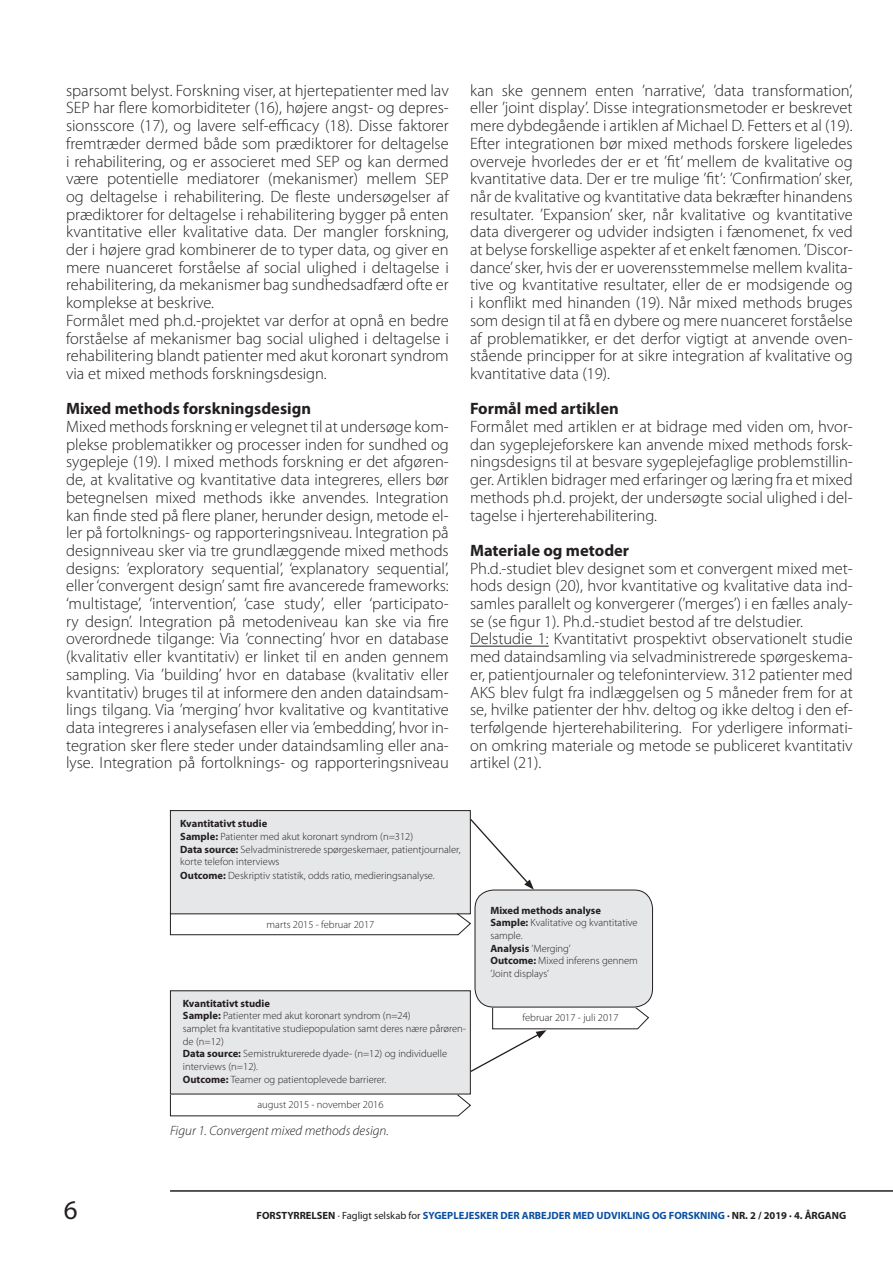
<style>
.page{position:relative;width:893px;height:1263px;background:#fff}
.page>*{position:absolute;margin:0;border:0;box-sizing:border-box;transform-origin:0 0}
.t1{font:27px "Myriad Pro";color:#231f20}
.Brødtekst{font:300 16.5px/17.7px "Myriad Pro";color:#231f20;text-align:justify}
.Mellemrubrik{font:700 16.5px "Myriad Pro";color:#231f20}
.Billedtekst{font:italic 300 13.5px "Myriad Pro";color:#231f20}
.t2{font:300 10.5px/12.6px "Myriad Pro";color:#231f20}
.t3{font:700 10.5px "Myriad Pro";color:#0a4fa2}
.t4{font:700 10.5px "Myriad Pro";color:#231f20}
.s1{font-weight:700}
.s2{color:#231f20}
.s3{font-weight:400;color:#231f20}
</style>
<div class="page">
<hr style="left:170px;top:1191px;width:723px;height:1px;background:#231f20">
<hr style="left:470px;top:646px;width:79px;height:1px;background:#231f20">
<div style="left:170px;top:810px;width:300px;height:104px;background:#e6e7e9"></div>
<div style="left:170px;top:810px;width:301px;height:104px;border:1px solid #231f20"></div>
<div style="left:170px;top:991px;width:300px;height:103px;background:#e6e7e9"></div>
<div style="left:170px;top:990px;width:301px;height:104px;border:1px solid #231f20"></div>
<div style="left:475px;top:890px;width:177px;height:117px;background:#e6e7e9;border-radius:19px"></div>
<div style="left:475px;top:890px;width:178px;height:117px;border:1px solid #231f20;border-radius:19px"></div>
<svg style="left:170px;top:913px;width:301px;height:22px"></svg>
<svg style="left:170px;top:1094px;width:301px;height:22px"></svg>
<svg style="left:469px;top:818px;width:65px;height:72px"></svg>
<svg style="left:469px;top:1007px;width:180px;height:66px"></svg>
<p class="Brødtekst" style="left:66px;top:81px;width:384px">sparsomt belyst. Forskning viser, at hjertepatienter med lav SEP har flere komorbiditeter (16), højere angst- og depres&shy;sionsscore (17), og lavere self-efficacy (18). Disse faktorer fremtræder dermed både som prædiktorer for deltagelse i rehabilitering, og er associeret med SEP og kan dermed være potentielle mediatorer (mekanismer) mellem SEP og deltagelse i rehabilitering. De fleste undersøgelser af prædiktorer for deltagelse i rehabilitering bygger på enten kvantitative eller kvalitative data. Der mangler forskning, der i højere grad kombinerer de to typer data, og giver en mere nuanceret forståelse af social ulighed i deltagelse i rehabilitering, da mekanismer bag sundhedsadfærd ofte er komplekse at beskrive.</p>
<p class="Brødtekst" style="left:66px;top:311px;width:384px">Formålet med ph.d.-projektet var derfor at opnå en bedre forståelse af mekanismer bag social ulighed i deltagelse i rehabilitering blandt patienter med akut koronart syndrom via et mixed methods forskningsdesign.</p>
<p class="Mellemrubrik" style="left:66px;top:398px;width:246px">Mixed methods forskningsdesign</p>
<p class="Brødtekst" style="left:66px;top:418px;width:384px">Mixed methods forskning er velegnet til at undersøge kom&shy;plekse problematikker og processer inden for sundhed og sygepleje (19). I mixed methods forskning er det afgøren&shy;de, at kvalitative og kvantitative data integreres, ellers bør betegnelsen mixed methods ikke anvendes. Integration kan finde sted på flere planer, herunder design, metode el&shy;ler på fortolknings- og rapporteringsniveau. Integration på designniveau sker via tre grundlæggende mixed methods designs: ’exploratory sequential’, ‘explanatory sequential’, eller ‘convergent design’ samt fire avancerede frameworks: ‘multistage’, ‘intervention’, ‘case study’, eller ‘participato&shy;ry design’. Integration på metodeniveau kan ske via fire overordnede tilgange: Via ’connecting’ hvor en database (kvalitativ eller kvantitativ) er linket til en anden gennem sampling. Via ’building’ hvor en database (kvalitativ eller kvantitativ) bruges til at informere den anden dataindsam&shy;lings tilgang. Via ’merging’ hvor kvalitative og kvantitative data integreres i analysefasen eller via ’embedding’, hvor in&shy;tegration sker flere steder under dataindsamling eller ana&shy;lyse. Integration på fortolknings- og rapporteringsniveau</p>
<p class="Brødtekst" style="left:470px;top:81px;width:384px">kan ske gennem enten ’narrative’, ’data transformation’, eller ’joint display’. Disse integrationsmetoder er beskrevet mere dybdegående i artiklen af Michael D. Fetters et al (19).<br>Efter integrationen bør mixed methods forskere ligeledes overveje hvorledes der er et ’fit’ mellem de kvalitative og kvantitative data. Der er tre mulige ’fit’: ’Confirmation’ sker, når de kvalitative og kvantitative data bekræfter hinandens resultater. ’Expansion’ sker, når kvalitative og kvantitative data divergerer og udvider indsigten i fænomenet, fx ved at belyse forskellige aspekter af et enkelt fænomen. ’Discor&shy;dance’ sker, hvis der er uoverensstemmelse mellem kvalita&shy;tive og kvantitative resultater, eller de er modsigende og i konflikt med hinanden (19). Når mixed methods bruges som design til at få en dybere og mere nuanceret forståelse af problematikker, er det derfor vigtigt at anvende oven&shy;stående principper for at sikre integration af kvalitative og kvantitative data (19).</p>
<p class="Mellemrubrik" style="left:470px;top:398px;width:150px">Formål med artiklen</p>
<p class="Brødtekst" style="left:470px;top:418px;width:384px">Formålet med artiklen er at bidrage med viden om, hvor&shy;dan sygeplejeforskere kan anvende mixed methods forsk&shy;ningsdesigns til at besvare sygeplejefaglige problemstillin&shy;ger. Artiklen bidrager med erfaringer og læring fra et mixed methods ph.d. projekt, der undersøgte social ulighed i del&shy;tagelse i hjerterehabilitering.</p>
<p class="Mellemrubrik" style="left:470px;top:540px;width:161px">Materiale og metoder</p>
<p class="Brødtekst" style="left:470px;top:559px;width:384px">Ph.d.-studiet blev designet som et convergent mixed met&shy;hods design (20), hvor kvantitative og kvalitative data ind&shy;samles parallelt og konvergerer (’merges’) i en fælles analy&shy;se (se figur 1). Ph.d.-studiet bestod af tre delstudier.</p>
<p class="Brødtekst" style="left:470px;top:630px;width:384px">Delstudie 1: Kvantitativt prospektivt observationelt studie med dataindsamling via selvadministrerede spørgeskema&shy;er, patientjournaler og telefoninterview. 312 patienter med AKS blev fulgt fra indlæggelsen og 5 måneder frem for at se, hvilke patienter der hhv. deltog og ikke deltog i den ef&shy;terfølgende hjerterehabilitering. For yderligere informati&shy;on omkring materiale og metode se publiceret kvantitativ artikel (21).</p>
<p class="t4" style="left:180px;top:817px;width:89px">Kvantitativt studie</p>
<p class="t2" style="left:180px;top:830px;width:234px"><span class="s1">Sample:</span> Patienter med akut koronart syndrom (n=312)</p>
<p class="t2" style="left:180px;top:843px;width:282px"><span class="s1">Data source:</span> Selvadministrerede spørgeskemaer, patientjournaler, korte telefon interviews</p>
<p class="t2" style="left:180px;top:869px;width:256px"><span class="s1">Outcome:</span> Deskriptiv statistik, odds ratio, medieringsanalyse.</p>
<p class="t2" style="left:267px;top:918px;width:109px">marts 2015 - februar 2017</p>
<p class="t4" style="left:490px;top:903px;width:112px">Mixed methods analyse</p>
<p class="t2" style="left:490px;top:916px;width:149px"><span class="s1">Sample:</span> Kvalitative og kvantitative sample.</p>
<p class="t2" style="left:490px;top:942px;width:82px"><span class="s1">Analysis</span> ’Merging’</p>
<p class="t2" style="left:490px;top:954px;width:149px"><span class="s1">Outcome:</span> Mixed inferens gennem ’Joint displays’</p>
<p class="t4" style="left:183px;top:996px;width:89px">Kvantitativt studie</p>
<p class="t2" style="left:183px;top:1009px;width:229px"><span class="s1">Sample:</span> Patienter med akut koronart syndrom (n=24)</p>
<p class="t2" style="left:183px;top:1022px;width:285px">samplet fra kvantitative studiepopulation samt deres nære pårøren&shy;de (n=12)</p>
<p class="t2" style="left:183px;top:1047px;width:266px"><span class="s1">Data source:</span> Semistrukturerede dyade- (n=12) og individuelle interviews (n=12).</p>
<p class="t2" style="left:183px;top:1073px;width:205px"><span class="s1">Outcome:</span> Teamer og patientoplevede barrierer.</p>
<p class="t2" style="left:257px;top:1098px;width:128px">august 2015 - november 2016</p>
<p class="Billedtekst" style="left:170px;top:1122px;width:220px">Figur 1. Convergent mixed methods design.</p>
<p class="t2" style="left:523px;top:1011px;width:98px">februar 2017 - juli 2017</p>
<h1 class="t1" style="left:64px;top:1193px;width:15px">6</h1>
<p class="t3" style="left:257px;top:1208px;width:591px"><span class="s2">FORSTYRRELSEN</span> <span class="s3">· Fagligt selskab for</span> SYGEPLEJESKER DER ARBEJDER MED UDVIKLING OG FORSKNING <span class="s2">· NR. 2 / 2019 · 4. ÅRGANG</span></p>
</div>
